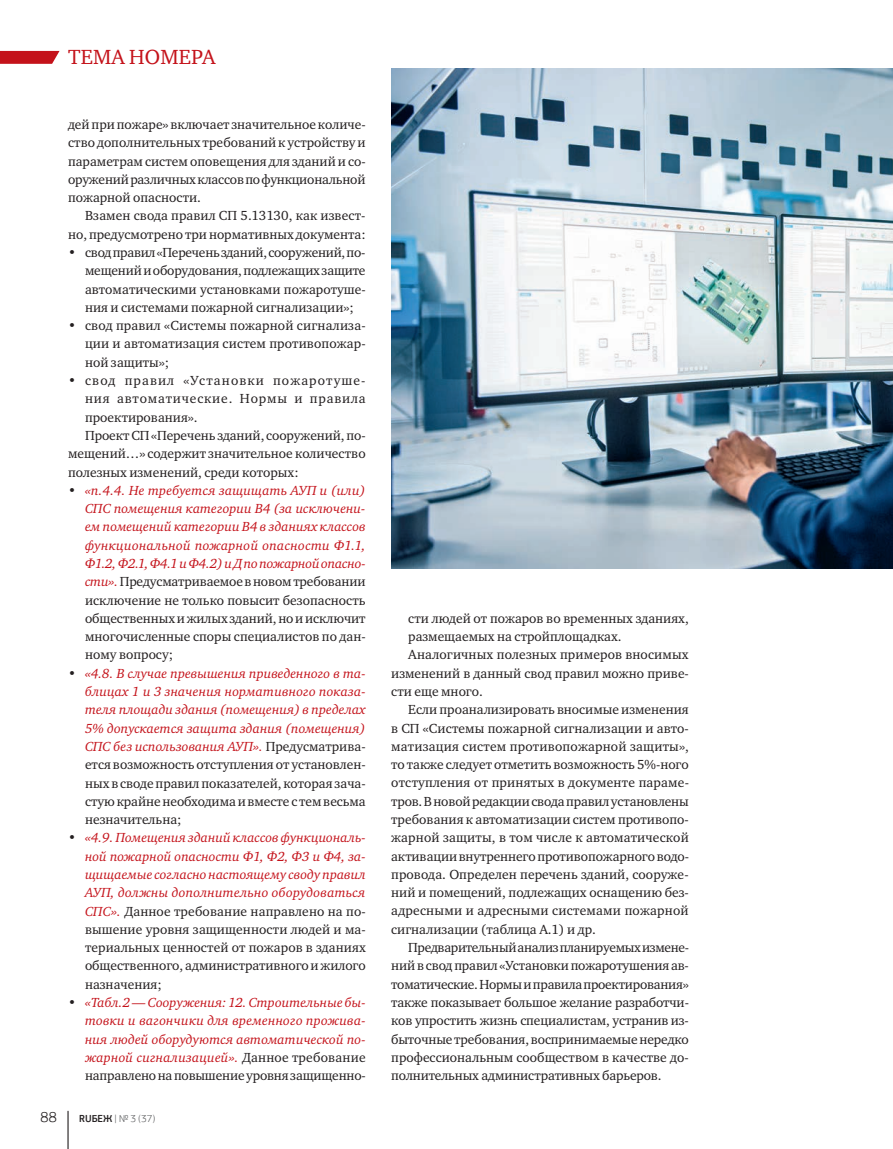
<style>
.page{position:relative;width:893px;height:1149px;background:#fff}
.page>*{position:absolute;margin:0;border:0;box-sizing:border-box;transform-origin:0 0}
.t1{font:21px "Charter ITC";letter-spacing:.01em;color:#c4121a}
.t2{font:300 15px "PF Square Sans Pro";color:#231f20}
.t3{font:13.5px/18.3px "Charter ITC";color:#231f20;text-align:justify}
.t4{font:italic 13.5px/18.3px "Charter ITC";letter-spacing:.005em;color:#c4121a;text-align:justify}
.t5{font:13.5px "Charter ITC";letter-spacing:-.02em;color:#231f20}
.t6{font:13.5px "Charter ITC";letter-spacing:-.025em;color:#231f20}
.t7{font:13.5px "Charter ITC";letter-spacing:.08em;color:#231f20}
.t8{font:13.5px "Charter ITC";letter-spacing:.06em;color:#231f20}
.t9{font:300 10.5px "PF Square Sans Pro";color:#57585a}
.s1{font-style:normal;color:#231f20}
.s2{font-weight:500;color:#231f20}
</style>
<div class="page">
<img style="left:391px;top:68px;width:502px;height:500px">
<hr style="left:67px;top:1110px;width:2px;height:38px;background:#231f20">
<svg style="left:0;top:51px;width:60px;height:13px"></svg>
<h1 class="t1" style="left:68px;top:43px;width:149px">ТЕМА НОМЕРА</h1>
<p class="t3" style="left:68px;top:115px;width:299px">дей при пожаре» включает значительное количе&shy;ство дополнительных требований к устройству и параметрам систем оповещения для зданий и со&shy;оружений различных классов по функциональной пожарной опасности.</p>
<p class="t3" style="left:68px;top:206px;width:299px;text-align:right">Взамен свода правил СП 5.13130, как извест&shy;но, предусмотрено три нормативных документа:</p>
<p class="t3" style="left:85px;top:243px;width:282px;text-indent:-17px">• свод правил «Перечень зданий, сооружений, по&shy;мещений и оборудования, подлежащих защите автоматическими установками пожаротуше&shy;ния и системами пожарной сигнализации»;</p>
<p class="t3" style="left:85px;top:316px;width:282px;text-indent:-17px">• свод правил «Системы пожарной сигнализа&shy;ции и автоматизация систем противопожар&shy;ной защиты»;</p>
<p class="t7" style="left:68px;top:372px;width:299px">• свод правил «Установки пожаротуше-</p>
<p class="t8" style="left:85px;top:390px;width:282px">ния автоматические. Нормы и правила</p>
<p class="t3" style="left:85px;top:408px;width:114px">проектирования».</p>
<p class="t3" style="left:85px;top:426px;width:282px">Проект СП «Перечень зданий, сооружений, по-</p>
<p class="t3" style="left:68px;top:444px;width:299px">мещений…» содержит значительное количество</p>
<p class="t3" style="left:68px;top:462px;width:232px">полезных изменений, среди которых:</p>
<p class="t4" style="left:85px;top:481px;width:282px;text-indent:-17px"><span class="s1">•</span> «п.4.4. Не требуется защищать АУП и (или)<br>СПС помещения категории В4 (за исключени&shy;ем помещений категории В4 в зданиях классов функциональной пожарной опасности Ф1.1, Ф1.2, Ф2.1, Ф4.1 и Ф4.2) и Д по пожарной опасно&shy;сти». <span class="s1">Предусматриваемое в новом требовании исключение не только повысит безопасность общественных и жилых зданий, но и исключит многочисленные споры специалистов по дан&shy;ному вопросу;</span></p>
<p class="t4" style="left:85px;top:663px;width:282px;text-indent:-17px"><span class="s1">•</span> «4.8. В случае превышения приведенного в та&shy;блицах 1 и 3 значения нормативного показа&shy;теля площади здания (помещения) в пределах 5% допускается защита здания (помещения)<br>СПС без использования АУП». <span class="s1">Предусматрива&shy;ется возможность отступления от установлен&shy;ных в своде правил показателей, которая зача&shy;стую крайне необходима и вместе с тем весьма незначительна;</span></p>
<p class="t4" style="left:85px;top:828px;width:282px;text-indent:-17px"><span class="s1">•</span> «4.9. Помещения зданий классов функциональ&shy;ной пожарной опасности Ф1, Ф2, Ф3 и Ф4, за&shy;щищаемые согласно настоящему своду правил АУП, должны дополнительно оборудоваться СПС». <span class="s1">Данное требование направлено на по&shy;вышение уровня защищенности людей и ма&shy;териальных ценностей от пожаров в зданиях общественного, административного и жилого назначения;</span></p>
<p class="t4" style="left:85px;top:992px;width:282px;text-indent:-17px"><span class="s1">•</span> «Табл.2 — Сооружения: 12. Строительные бы&shy;товки и вагончики для временного прожива&shy;ния людей оборудуются автоматической по&shy;жарной сигнализацией». <span class="s1">Данное требование направлено на повышение уровня защищенно-</span></p>
<p class="t2" style="left:41px;top:1108px;width:18px">88</p>
<p class="t9" style="left:79px;top:1112px;width:78px"><span class="s2">RUБЕЖ</span> | № 3 (37)</p>
<p class="t3" style="left:408px;top:608px;width:282px">сти людей от пожаров во временных зданиях,</p>
<p class="t3" style="left:408px;top:627px;width:215px">размещаемых на стройплощадках.</p>
<p class="t3" style="left:408px;top:645px;width:282px">Аналогичных полезных примеров вносимых</p>
<p class="t3" style="left:391px;top:663px;width:299px">изменений в данный свод правил можно приве-</p>
<p class="t3" style="left:391px;top:682px;width:93px">сти еще много.</p>
<p class="t3" style="left:408px;top:700px;width:282px">Если проанализировать вносимые изменения</p>
<p class="t3" style="left:391px;top:718px;width:299px">в СП «Системы пожарной сигнализации и авто-</p>
<p class="t3" style="left:391px;top:736px;width:299px">матизация систем противопожарной защиты»,</p>
<p class="t3" style="left:391px;top:755px;width:299px">то также следует отметить возможность 5%-ного</p>
<p class="t3" style="left:391px;top:773px;width:299px">отступления от принятых в документе параме-</p>
<p class="t3" style="left:391px;top:791px;width:299px">тров. В новой редакции свода правил установлены</p>
<p class="t3" style="left:391px;top:810px;width:299px">требования к автоматизации систем противопо-</p>
<p class="t3" style="left:391px;top:828px;width:299px">жарной защиты, в том числе к автоматической</p>
<p class="t3" style="left:391px;top:846px;width:299px">активации внутреннего противопожарного водо-</p>
<p class="t3" style="left:391px;top:864px;width:299px">провода. Определен перечень зданий, сооруже-</p>
<p class="t3" style="left:391px;top:883px;width:299px">ний и помещений, подлежащих оснащению без-</p>
<p class="t3" style="left:391px;top:901px;width:299px">адресными и адресными системами пожарной</p>
<p class="t3" style="left:391px;top:919px;width:206px">сигнализации (таблица А.1) и др.</p>
<p class="t6" style="left:408px;top:938px;width:282px">Предварительный анализ планируемых измене-</p>
<p class="t3" style="left:391px;top:956px;width:299px">ний в свод правил «Установки пожаротушения ав-</p>
<p class="t5" style="left:391px;top:975px;width:299px">томатические. Нормы и правила проектирования»</p>
<p class="t3" style="left:391px;top:992px;width:299px">также показывает большое желание разработчи-</p>
<p class="t3" style="left:391px;top:1011px;width:299px">ков упростить жизнь специалистам, устранив из-</p>
<p class="t3" style="left:391px;top:1029px;width:299px">быточные требования, воспринимаемые нередко</p>
<p class="t3" style="left:391px;top:1047px;width:299px">профессиональным сообществом в качестве до-</p>
<p class="t3" style="left:391px;top:1065px;width:272px">полнительных административных барьеров.</p>
</div>
